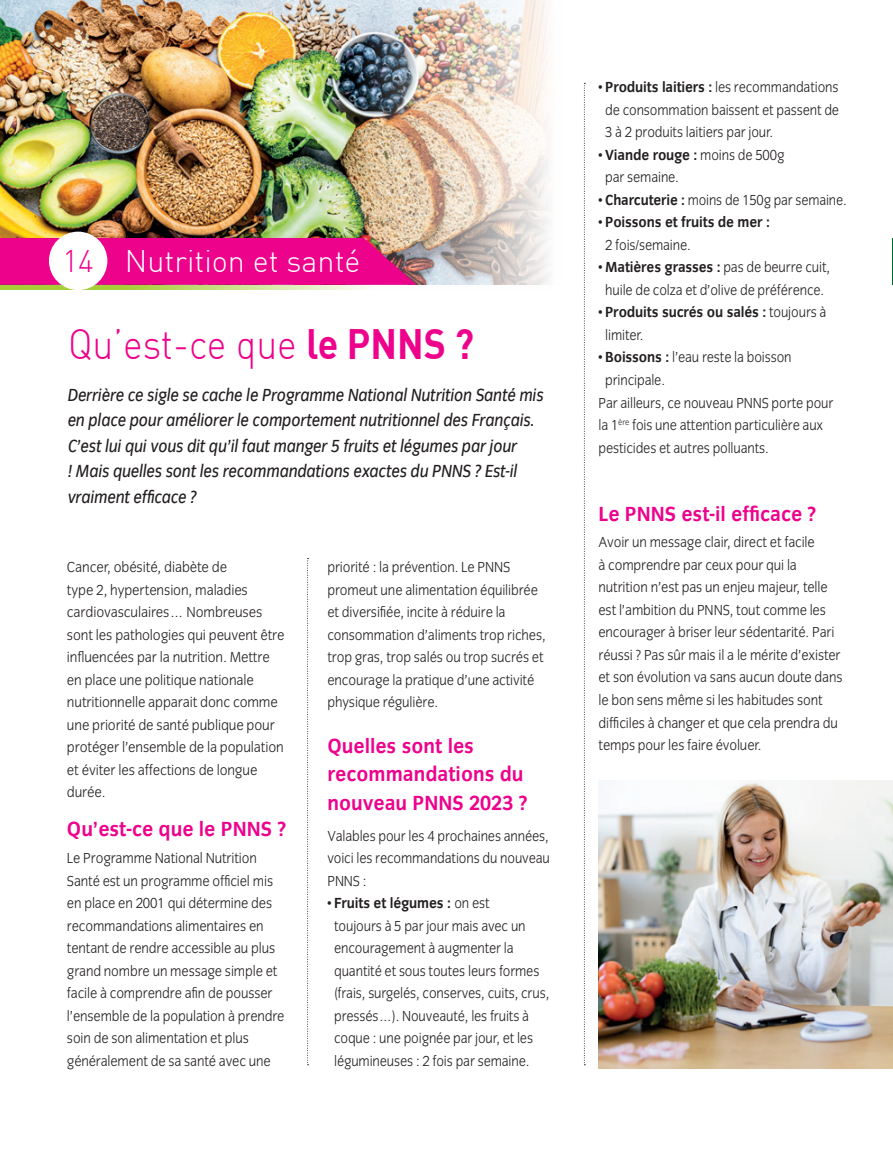
<style>
.page{position:relative;width:893px;height:1149px;background:#fff}
.page>*{position:absolute;margin:0;border:0;box-sizing:border-box;transform-origin:0 0}
.t1{font:300 41.7px "DIN";color:#ed028c;scale:.9 1}
.t2{font:300 30.6px "DIN";color:#fff}
.t3{font:700 21px/28.5px "Congress Sans Std";color:#ed028c;scale:.95 1}
.t4{font:italic 18px/25.5px "Congress Sans Std";letter-spacing:-.01em;color:#231f20;scale:.89 1}
.t5{font:15px/22.5px "Congress Sans Light Std";letter-spacing:-.01em;color:#231f20;scale:.94 1}
.t6{font:15px/22.5px "Congress Sans Light Std";letter-spacing:-.01em;color:#231f20;text-align:justify;scale:.93 1}
.t7{font:15px/22.5px "Congress Sans Light Std";letter-spacing:-.01em;color:#231f20;scale:.96 1}
.t8{font:700 15px "Congress Sans Std";letter-spacing:-.01em;color:#231f20;scale:.93 1}
.s1{color:#ed028c}
.s2{font-weight:700}
.s3{font-family:"Congress Sans Light Std";font-weight:400}
.s4{font-family:"Congress Sans Std";font-weight:700}
</style>
<div class="page">
<img style="left:0;top:0;width:548px;height:285px">
<svg style="left:0;top:238px;width:417px;height:47px;background:#e70c8a"></svg>
<svg style="left:307px;top:558px;width:2px;height:507px"></svg>
<svg style="left:0;top:285px;width:365px;height:4px"></svg>
<div style="left:49px;top:231px;width:58px;height:59px;background:#fff;border-radius:50%"></div>
<hr style="left:892px;top:238px;width:1px;height:47px;background:#00652e">
<svg style="left:584px;top:83px;width:1px;height:982px"></svg>
<img style="left:598px;top:780px;width:295px;height:287px">
<h2 class="t2" style="left:62px;top:242px;width:300px"><span class="s1">14</span> Nutrition et santé</h2>
<h1 class="t1" style="left:68px;top:318px;width:453px">Qu’est-ce que <span class="s2">le PNNS ?</span></h1>
<p class="t4" style="left:68px;top:382px;width:536px">Derrière ce sigle se cache le Programme National Nutrition Santé mis en place pour améliorer le comportement nutritionnel des Français.<br>C’est lui qui vous dit qu’il faut manger 5 fruits et légumes par jour<br>! Mais quelles sont les recommandations exactes du PNNS ? Est-il vraiment efficace ?</p>
<p class="t7" style="left:67px;top:556px;width:228px">Cancer, obésité, diabète de<br>type 2, hypertension, maladies cardiovasculaires… Nombreuses sont les pathologies qui peuvent être influencées par la nutrition. Mettre en place une politique nationale nutritionnelle apparait donc comme une priorité de santé publique pour protéger l’ensemble de la population et éviter les affections de longue durée.</p>
<h3 class="t3" style="left:67px;top:815px;width:232px">Qu’est-ce que le PNNS ?</h3>
<p class="t5" style="left:67px;top:847px;width:233px">Le Programme National Nutrition Santé est un programme officiel mis en place en 2001 qui détermine des recommandations alimentaires en tentant de rendre accessible au plus grand nombre un message simple et facile à comprendre afin de pousser l’ensemble de la population à prendre soin de son alimentation et plus généralement de sa santé avec une</p>
<p class="t5" style="left:327px;top:556px;width:234px">priorité : la prévention. Le PNNS promeut une alimentation équilibrée et diversifiée, incite à réduire la consommation d’aliments trop riches, trop gras, trop salés ou trop sucrés et encourage la pratique d’une activité physique régulière.</p>
<h3 class="t3" style="left:327px;top:731px;width:212px">Quelles sont les recommandations du nouveau PNNS 2023 ?</h3>
<p class="t6" style="left:327px;top:824px;width:241px">Valables pour les 4 prochaines années, voici les recommandations du nouveau PNNS :</p>
<p class="t8" style="left:327px;top:894px;width:176px"><span class="s3">•</span> Fruits et légumes : <span class="s3">on est</span></p>
<p class="t6" style="left:334px;top:914px;width:233px;text-align:left">toujours à 5 par jour mais avec un encouragement à augmenter la quantité et sous toutes leurs formes (frais, surgelés, conserves, cuits, crus, pressés…). Nouveauté, les fruits à coque : une poignée par jour, et les légumineuses : 2 fois par semaine.</p>
<p class="t6" style="left:605px;top:76px;width:253px;text-indent:-7px">• <span class="s4">Produits laitiers :</span> les recommandations de consommation baissent et passent de 3 à 2 produits laitiers par jour.</p>
<p class="t6" style="left:605px;top:144px;width:194px;text-indent:-7px">• <span class="s4">Viande rouge :</span> moins de 500g par semaine.</p>
<p class="t6" style="left:598px;top:189px;width:268px">• <span class="s4">Charcuterie :</span> moins de 150g par semaine.</p>
<p class="t8" style="left:598px;top:214px;width:186px"><span class="s3">•</span> Poissons et fruits de mer :</p>
<p class="t6" style="left:605px;top:234px;width:94px">2 fois/semaine.</p>
<p class="t6" style="left:598px;top:256px;width:251px;text-align:center">• <span class="s4">Matières grasses :</span> pas de beurre cuit, huile de colza et d’olive de préférence.</p>
<p class="t8" style="left:598px;top:304px;width:247px"><span class="s3">•</span> Produits sucrés ou salés : <span class="s3">toujours à</span></p>
<p class="t6" style="left:605px;top:324px;width:43px">limiter.</p>
<p class="t6" style="left:598px;top:346px;width:209px">• <span class="s4">Boissons :</span> l’eau reste la boisson</p>
<p class="t6" style="left:605px;top:369px;width:66px">principale.</p>
<p class="t6" style="left:598px;top:391px;width:254px">Par ailleurs, ce nouveau PNNS porte pour</p>
<p class="t6" style="left:598px;top:414px;width:243px">la 1<sup>ère</sup> fois une attention particulière aux</p>
<p class="t6" style="left:598px;top:436px;width:185px">pesticides et autres polluants.</p>
<h3 class="t3" style="left:598px;top:499px;width:231px">Le PNNS est-il efficace ?</h3>
<p class="t5" style="left:598px;top:531px;width:261px">Avoir un message clair, direct et facile<br>à comprendre par ceux pour qui la nutrition n’est pas un enjeu majeur, telle est l’ambition du PNNS, tout comme les encourager à briser leur sédentarité. Pari réussi ? Pas sûr mais il a le mérite d’exister et son évolution va sans aucun doute dans le bon sens même si les habitudes sont difficiles à changer et que cela prendra du temps pour les faire évoluer.</p>
</div>
